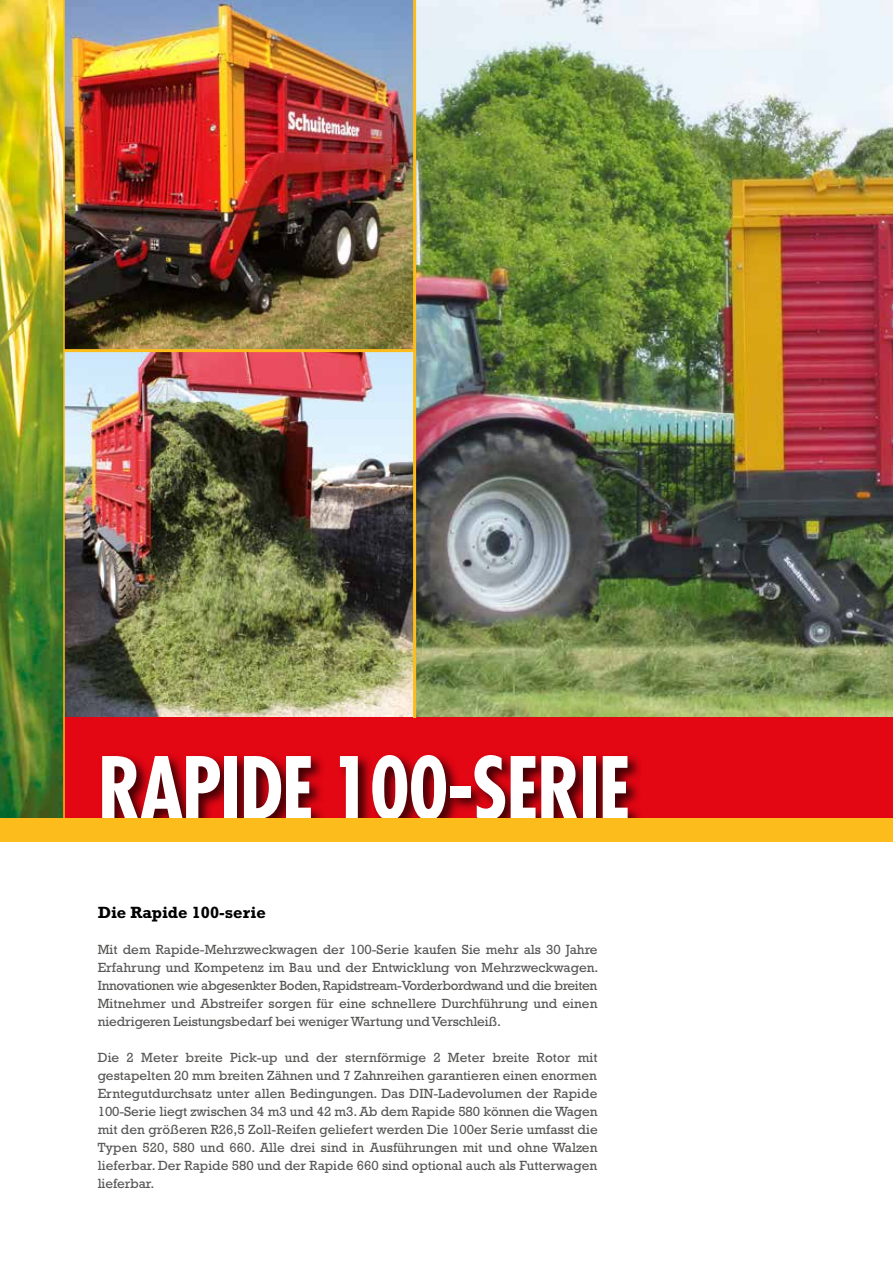
<style>
.page{position:relative;width:893px;height:1263px;background:#fff}
.page>*{position:absolute;margin:0;border:0;box-sizing:border-box;transform-origin:0 0}
.t1{font:700 condensed 84px "Futura";letter-spacing:-.02em;color:#fff}
.t2{font:700 16.5px "Rockwell Std";color:#000}
.t3{font:13.5px/18px "Rockwell";letter-spacing:-.01em;color:#575756;text-align:justify}
</style>
<div class="page">
<img style="left:416px;top:0;width:477px;height:718px">
<img style="left:65px;top:0;width:348px;height:349px">
<img style="left:65px;top:352px;width:348px;height:366px">
<hr style="left:64px;top:349px;width:352px;height:3px;background:#fcbd1c">
<img style="left:0;top:0;width:63px;height:819px">
<div style="left:63px;top:718px;width:830px;height:124px;background:#e30613"></div>
<div style="left:99px;top:752px;width:544px;height:83px;background:#000;opacity:.75"></div>
<div style="left:0;top:819px;width:893px;height:23px;background:#fcbd1c"></div>
<hr style="left:413px;top:0;width:3px;height:718px;background:#fcbd1c">
<hr style="left:63px;top:0;width:2px;height:819px;background:#fcbd1c">
<h1 class="t1" style="left:98px;top:736px;width:534px">RAPIDE 100-SERIE</h1>
<p class="t2" style="left:98px;top:903px;width:169px">Die Rapide 100-serie</p>
<p class="t3" style="left:98px;top:940px;width:502px">Mit dem Rapide-Mehrzweckwagen der 100-Serie kaufen Sie mehr als 30 Jahre Erfahrung und Kompetenz im Bau und der Entwicklung von Mehrzweckwagen.<br>Innovationen wie abgesenkter Boden, Rapidstream-Vorderbordwand und die breiten Mitnehmer und Abstreifer sorgen für eine schnellere Durchführung und einen niedrigeren Leistungsbedarf bei weniger Wartung und Verschleiß.</p>
<p class="t3" style="left:98px;top:1048px;width:501px">Die 2 Meter breite Pick-up und der sternförmige 2 Meter breite Rotor mit gestapelten 20 mm breiten Zähnen und 7 Zahnreihen garantieren einen enormen Erntegutdurchsatz unter allen Bedingungen. Das DIN-Ladevolumen der Rapide 100-Serie liegt zwischen 34 m3 und 42 m3. Ab dem Rapide 580 können die Wagen mit den größeren R26,5 Zoll-Reifen geliefert werden Die 100er Serie umfasst die Typen 520, 580 und 660. Alle drei sind in Ausführungen mit und ohne Walzen lieferbar. Der Rapide 580 und der Rapide 660 sind optional auch als Futterwagen lieferbar.</p>
</div>
